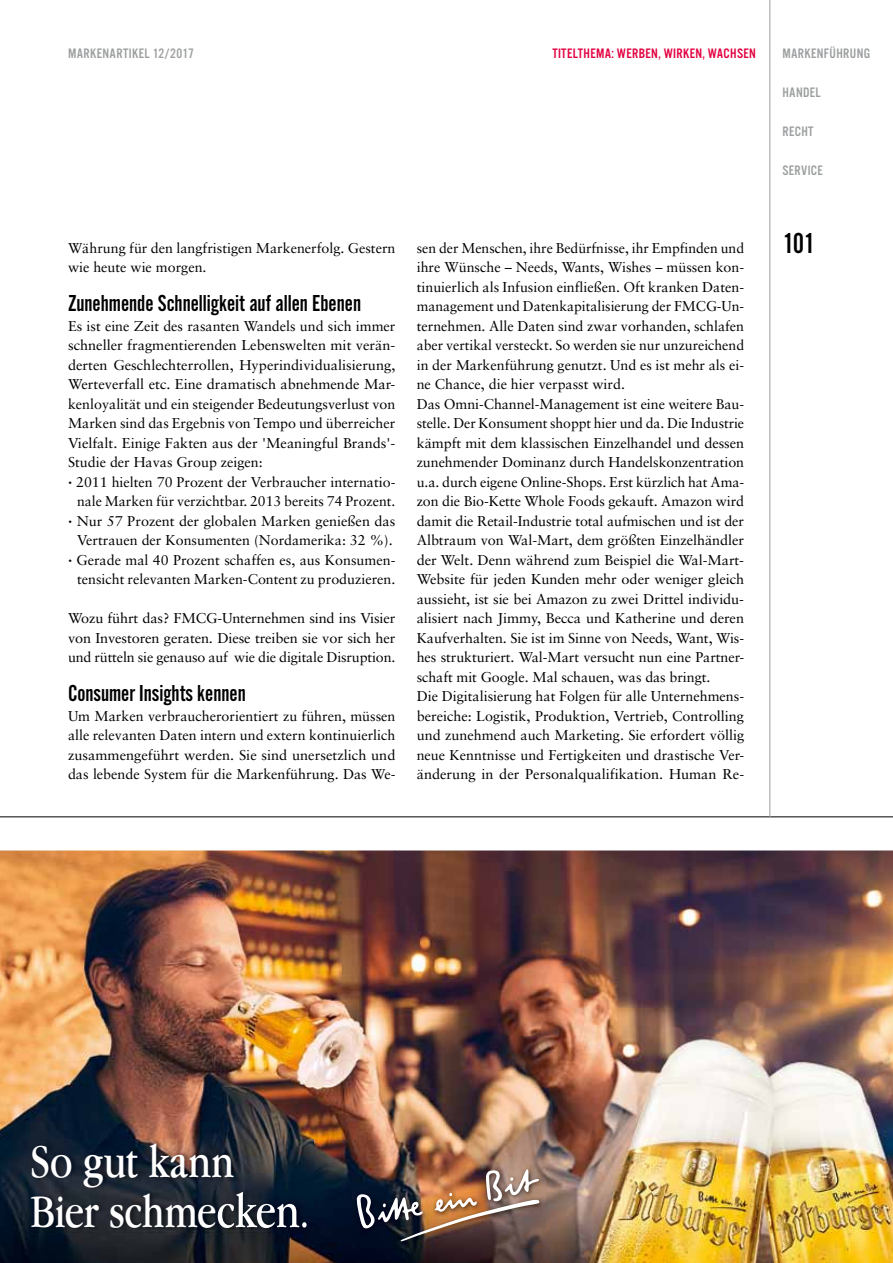
<style>
.page{position:relative;width:893px;height:1263px;background:#fff}
.page>*{position:absolute;margin:0;border:0;box-sizing:border-box;transform-origin:0 0}
.t1{font:condensed 48.3px/50.6px "Garamond IT Cby BT";letter-spacing:-.01em;color:#fff}
.t2{font:30px "Alternate Got No 2 D";color:#000}
.t3{font:24px "Alternate Got No 2 D";color:#000}
.t4{font:14.25px/19.5px "Sabon";color:#000}
.t5{font:14.25px "Alternate Got No 3 D";letter-spacing:.025em;color:#9c9e9f}
.t6{font:14.25px "Alternate Got No 3 D";letter-spacing:.025em;color:#e20040}
.s1{font-weight:700;font-size:15px}
.s2{font-size:50.55px}
</style>
<div class="page">
<hr style="left:0;top:816px;width:893px;height:1px;background:#000">
<hr style="left:769px;top:0;width:1px;height:816px;background:#bbbdbe">
<img style="left:0;top:850px;width:394px;height:290px">
<img style="left:394px;top:850px;width:499px;height:186px">
<img style="left:394px;top:1036px;width:165px;height:156px">
<img style="left:0;top:1140px;width:30px;height:123px">
<img style="left:291px;top:1140px;width:104px;height:123px">
<img style="left:30px;top:1232px;width:261px;height:31px">
<img style="left:499px;top:1192px;width:60px;height:71px">
<img style="left:394px;top:1247px;width:105px;height:16px">
<img style="left:29px;top:1139px;width:284px;height:93px">
<img style="left:559px;top:1009px;width:334px;height:254px">
<img style="left:353px;top:1166px;width:192px;height:81px">
<img style="left:357px;top:1169px;width:183px;height:73px">
<p class="t5" style="left:68px;top:46px;width:127px">MARKENARTIKEL 12/2017</p>
<p class="t6" style="left:552px;top:46px;width:205px">TITELTHEMA: WERBEN, WIRKEN, WACHSEN</p>
<p class="t5" style="left:782px;top:46px;width:89px">MARKENFÜHRUNG</p>
<p class="t5" style="left:782px;top:85px;width:15px">HANDE</p>
<p class="t5" style="left:815px;top:85px;width:7px">L</p>
<p class="t5" style="left:782px;top:124px;width:32px">RECHT</p>
<p class="t5" style="left:782px;top:163px;width:32px">SERVICE</p>
<p class="t4" style="left:68px;top:238px;width:329px">Währung für den langfristigen Markenerfolg. Gestern wie heute wie morgen.</p>
<h3 class="t3" style="left:68px;top:291px;width:295px">Zunehmende Schnelligkeit auf allen Ebenen</h3>
<p class="t4" style="left:68px;top:316px;width:329px">Es ist eine Zeit des rasanten Wandels und sich immer</p>
<p class="t4" style="left:68px;top:335px;width:329px">schneller fragmentierenden Lebenswelten mit verän-</p>
<p class="t4" style="left:68px;top:355px;width:329px">derten Geschlechterrollen, Hyperindividualisierung,</p>
<p class="t4" style="left:68px;top:374px;width:329px">Werteverfall etc. Eine dramatisch abnehmende Mar-</p>
<p class="t4" style="left:68px;top:394px;width:329px">kenloyalität und ein steigender Bedeutungsverlust von</p>
<p class="t4" style="left:68px;top:413px;width:329px">Marken sind das Ergebnis von Tempo und überreicher</p>
<p class="t4" style="left:68px;top:433px;width:329px">Vielfalt. Einige Fakten aus der 'Meaningful Brands'-</p>
<p class="t4" style="left:68px;top:452px;width:196px">Studie der Havas Group zeigen:</p>
<p class="t4" style="left:68px;top:472px;width:329px"><span class="s1">·</span> 2011 hielten 70 Prozent der Verbraucher internatio-</p>
<p class="t4" style="left:77px;top:491px;width:320px">nale Marken für verzichtbar. 2013 bereits 74 Prozent.</p>
<p class="t4" style="left:68px;top:511px;width:329px"><span class="s1">·</span> Nur 57 Prozent der globalen Marken genießen das</p>
<p class="t4" style="left:77px;top:530px;width:317px">Vertrauen der Konsumenten (Nordamerika: 32 %).</p>
<p class="t4" style="left:68px;top:550px;width:329px"><span class="s1">·</span> Gerade mal 40 Prozent schaffen es, aus Konsumen-</p>
<p class="t4" style="left:77px;top:569px;width:320px">tensicht relevanten Marken-Content zu produzieren.</p>
<p class="t4" style="left:68px;top:608px;width:329px;text-align:justify">Wozu führt das? FMCG-Unternehmen sind ins Visier von Investoren geraten. Diese treiben sie vor sich her und rütteln sie genauso auf wie die digitale Disruption.</p>
<h3 class="t3" style="left:68px;top:681px;width:179px">Consumer Insights kennen</h3>
<p class="t4" style="left:68px;top:706px;width:329px;text-align:justify">Um Marken verbraucherorientiert zu führen, müssen alle relevanten Daten intern und extern kontinuierlich zusammengeführt werden. Sie sind unersetzlich und das lebende System für die Markenführung. Das We-</p>
<p class="t4" style="left:417px;top:238px;width:329px">sen der Menschen, ihre Bedürfnisse, ihr Empfinden und ihre Wünsche – Needs, Wants, Wishes – müssen kon&shy;tinuierlich als Infusion einfließen. Oft kranken Daten&shy;management und Datenkapitalisierung der FMCG-Un&shy;ternehmen. Alle Daten sind zwar vorhanden, schlafen aber vertikal versteckt. So werden sie nur unzureichend in der Markenführung genutzt. Und es ist mehr als ei&shy;ne Chance, die hier verpasst wird.<br>Das Omni-Channel-Management ist eine weitere Bau&shy;stelle. Der Konsument shoppt hier und da. Die Industrie kämpft mit dem klassischen Einzelhandel und dessen zunehmender Dominanz durch Handelskonzentration u.a. durch eigene Online-Shops. Erst kürzlich hat Ama&shy;zon die Bio-Kette Whole Foods gekauft. Amazon wird damit die Retail-Industrie total aufmischen und ist der Albtraum von Wal-Mart, dem größten Einzelhändler der Welt. Denn während zum Beispiel die Wal-Mart-Website für jeden Kunden mehr oder weniger gleich aussieht, ist sie bei Amazon zu zwei Drittel individu&shy;alisiert nach Jimmy, Becca und Katherine und deren Kaufverhalten. Sie ist im Sinne von Needs, Want, Wis&shy;hes strukturiert. Wal-Mart versucht nun eine Partner&shy;schaft mit Google. Mal schauen, was das bringt.<br>Die Digitalisierung hat Folgen für alle Unternehmens&shy;bereiche: Logistik, Produktion, Vertrieb, Controlling und zunehmend auch Marketing. Sie erfordert völlig neue Kenntnisse und Fertigkeiten und drastische Ver&shy;änderung in der Personalqualifikation. Human Re-</p>
<h2 class="t2" style="left:783px;top:227px;width:34px">101</h2>
<h1 class="t1" style="left:30px;top:1136px;width:281px">So gut kann<br>Bier schme<span class="s2">cken.</span></h1>
</div>
